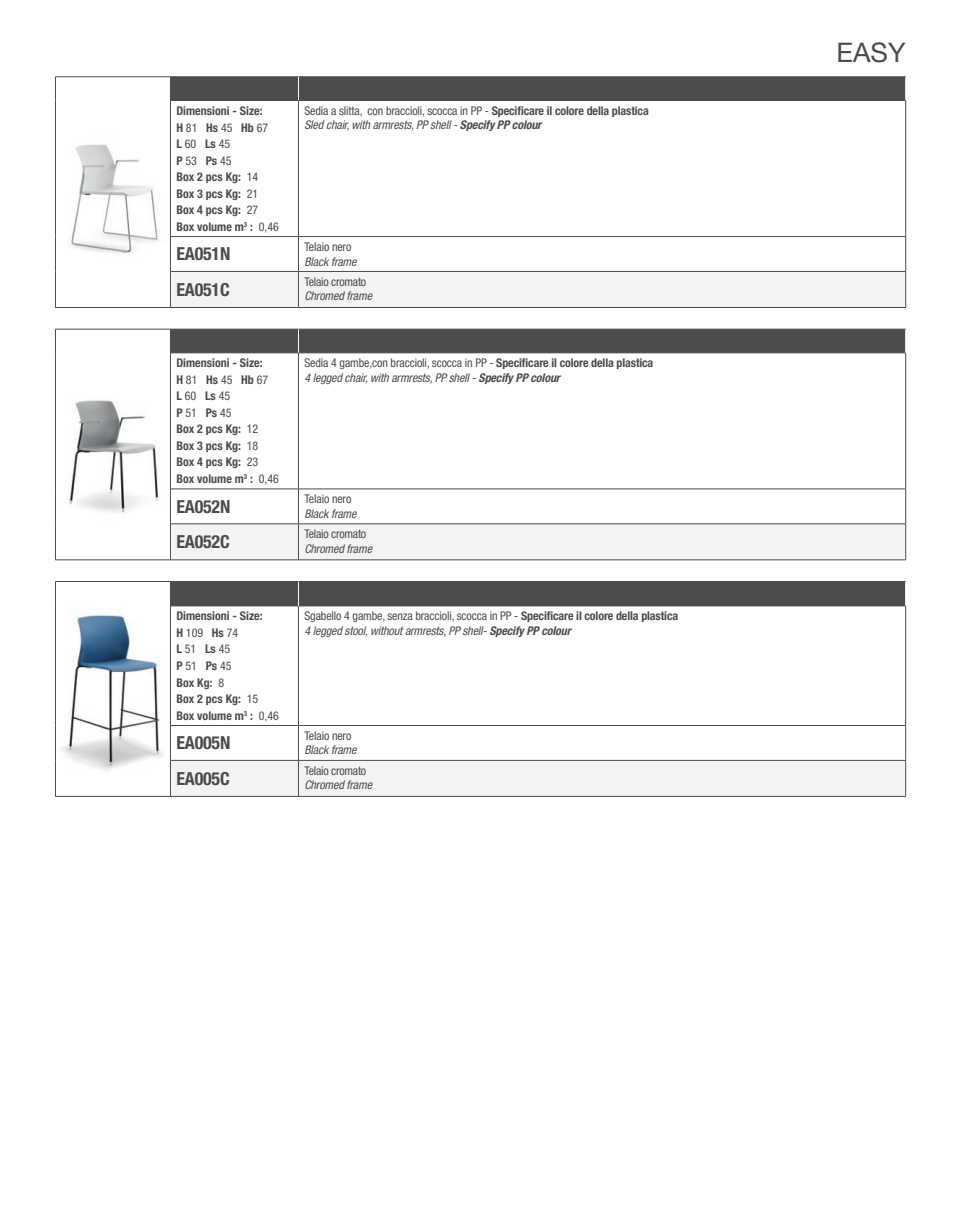
<style>
.page{position:relative;width:961px;height:1217px;background:#fff}
.page>*{position:absolute;margin:0;border:0;box-sizing:border-box;transform-origin:0 0}
.t1{font:27px "Helvetica Neue LT Std";color:#4b4c4d}
.t2{font:700 condensed 18px "Helvetica Neue LT Std";letter-spacing:-.01em;color:#4b4c4d}
.t3{font:condensed 12px/14.4px "Helvetica Neue LT Std";letter-spacing:-.01em;color:#4b4c4d}
.t4{font:700 condensed 12px/16.5px "Helvetica Neue LT Std";color:#4b4c4d}
.t5{font:italic condensed 12px "Helvetica Neue LT Std";letter-spacing:-.01em;color:#4b4c4d}
.s1{font-weight:400}
.s2{font-weight:700}
.s3{font-style:italic}
.s4{font-weight:700;font-style:italic}
</style>
<div class="page">
<svg style="left:56px;top:77px;width:849px;height:194px"></svg>
<div style="left:171px;top:272px;width:734px;height:35px;background:#f2f3f4"></div>
<hr style="left:170px;top:100px;width:128px;height:1px;background:#4b4c4d">
<hr style="left:298px;top:100px;width:608px;height:1px;background:#4b4c4d">
<hr style="left:170px;top:236px;width:128px;height:1px;background:#4b4c4d">
<hr style="left:298px;top:236px;width:608px;height:1px;background:#4b4c4d">
<hr style="left:170px;top:271px;width:128px;height:1px;background:#4b4c4d">
<hr style="left:298px;top:271px;width:608px;height:1px;background:#4b4c4d">
<hr style="left:55px;top:76px;width:115px;height:1px;background:#4b4c4d">
<svg style="left:55px;top:77px;width:1px;height:23px"></svg>
<hr style="left:55px;top:100px;width:1px;height:136px;background:#4b4c4d">
<hr style="left:55px;top:236px;width:1px;height:35px;background:#4b4c4d">
<hr style="left:55px;top:271px;width:1px;height:36px;background:#4b4c4d">
<hr style="left:55px;top:307px;width:115px;height:1px;background:#4b4c4d">
<hr style="left:170px;top:76px;width:128px;height:1px;background:#4b4c4d">
<hr style="left:170px;top:101px;width:1px;height:135px;background:#4b4c4d">
<hr style="left:170px;top:237px;width:1px;height:34px;background:#4b4c4d">
<hr style="left:170px;top:271px;width:1px;height:36px;background:#4b4c4d">
<hr style="left:170px;top:307px;width:128px;height:1px;background:#4b4c4d">
<hr style="left:298px;top:76px;width:608px;height:1px;background:#4b4c4d">
<hr style="left:298px;top:101px;width:1px;height:135px;background:#4b4c4d">
<hr style="left:905px;top:101px;width:1px;height:135px;background:#4b4c4d">
<hr style="left:298px;top:237px;width:1px;height:34px;background:#4b4c4d">
<hr style="left:905px;top:237px;width:1px;height:34px;background:#4b4c4d">
<hr style="left:298px;top:271px;width:1px;height:36px;background:#4b4c4d">
<hr style="left:905px;top:271px;width:1px;height:36px;background:#4b4c4d">
<hr style="left:298px;top:307px;width:608px;height:1px;background:#4b4c4d">
<div style="left:170px;top:77px;width:736px;height:23px;background:#4b4c4d"></div>
<svg style="left:171px;top:353px;width:734px;height:137px"></svg>
<div style="left:171px;top:524px;width:734px;height:35px;background:#f2f3f4"></div>
<hr style="left:170px;top:488px;width:128px;height:1px;background:#4b4c4d">
<hr style="left:298px;top:488px;width:608px;height:1px;background:#4b4c4d">
<hr style="left:170px;top:523px;width:128px;height:1px;background:#4b4c4d">
<hr style="left:298px;top:523px;width:608px;height:1px;background:#4b4c4d">
<hr style="left:55px;top:329px;width:115px;height:1px;background:#4b4c4d">
<svg style="left:55px;top:329px;width:1px;height:24px"></svg>
<hr style="left:55px;top:353px;width:1px;height:136px;background:#4b4c4d">
<hr style="left:55px;top:489px;width:1px;height:34px;background:#4b4c4d">
<hr style="left:55px;top:523px;width:1px;height:36px;background:#4b4c4d">
<hr style="left:55px;top:559px;width:115px;height:1px;background:#4b4c4d">
<hr style="left:170px;top:353px;width:1px;height:135px;background:#4b4c4d">
<hr style="left:170px;top:489px;width:1px;height:34px;background:#4b4c4d">
<hr style="left:170px;top:524px;width:1px;height:35px;background:#4b4c4d">
<hr style="left:170px;top:559px;width:128px;height:1px;background:#4b4c4d">
<hr style="left:298px;top:353px;width:1px;height:135px;background:#4b4c4d">
<hr style="left:905px;top:353px;width:1px;height:135px;background:#4b4c4d">
<hr style="left:298px;top:489px;width:1px;height:34px;background:#4b4c4d">
<hr style="left:905px;top:489px;width:1px;height:34px;background:#4b4c4d">
<hr style="left:298px;top:524px;width:1px;height:35px;background:#4b4c4d">
<hr style="left:905px;top:524px;width:1px;height:35px;background:#4b4c4d">
<hr style="left:298px;top:559px;width:608px;height:1px;background:#4b4c4d">
<div style="left:170px;top:329px;width:736px;height:24px;background:#4b4c4d"></div>
<svg style="left:56px;top:606px;width:849px;height:190px"></svg>
<div style="left:171px;top:761px;width:734px;height:35px;background:#f2f3f4"></div>
<hr style="left:170px;top:605px;width:128px;height:1px;background:#4b4c4d">
<hr style="left:298px;top:605px;width:608px;height:1px;background:#4b4c4d">
<hr style="left:170px;top:725px;width:128px;height:1px;background:#4b4c4d">
<hr style="left:298px;top:725px;width:608px;height:1px;background:#4b4c4d">
<hr style="left:170px;top:760px;width:128px;height:1px;background:#4b4c4d">
<hr style="left:298px;top:760px;width:608px;height:1px;background:#4b4c4d">
<hr style="left:55px;top:581px;width:115px;height:1px;background:#4b4c4d">
<svg style="left:55px;top:581px;width:1px;height:24px"></svg>
<hr style="left:55px;top:605px;width:1px;height:120px;background:#4b4c4d">
<hr style="left:55px;top:725px;width:1px;height:35px;background:#4b4c4d">
<hr style="left:55px;top:760px;width:1px;height:36px;background:#4b4c4d">
<hr style="left:55px;top:796px;width:115px;height:1px;background:#4b4c4d">
<hr style="left:170px;top:606px;width:1px;height:119px;background:#4b4c4d">
<hr style="left:170px;top:725px;width:1px;height:35px;background:#4b4c4d">
<hr style="left:170px;top:760px;width:1px;height:36px;background:#4b4c4d">
<hr style="left:170px;top:796px;width:128px;height:1px;background:#4b4c4d">
<hr style="left:298px;top:606px;width:1px;height:119px;background:#4b4c4d">
<hr style="left:905px;top:606px;width:1px;height:119px;background:#4b4c4d">
<hr style="left:298px;top:725px;width:1px;height:35px;background:#4b4c4d">
<hr style="left:905px;top:725px;width:1px;height:35px;background:#4b4c4d">
<hr style="left:298px;top:760px;width:1px;height:36px;background:#4b4c4d">
<hr style="left:905px;top:760px;width:1px;height:36px;background:#4b4c4d">
<hr style="left:298px;top:796px;width:608px;height:1px;background:#4b4c4d">
<div style="left:170px;top:581px;width:736px;height:24px;background:#4b4c4d"></div>
<img style="left:58px;top:102px;width:108px;height:165px">
<img style="left:69px;top:400px;width:91px;height:113px">
<img style="left:58px;top:606px;width:108px;height:178px">
<p class="t4" style="left:176px;top:102px;width:104px">Dimensioni - Size:<br>H <span class="s1">81</span> Hs <span class="s1">45</span> Hb <span class="s1">67<br></span>L <span class="s1">60</span> Ls <span class="s1">45<br></span>P <span class="s1">53</span> Ps <span class="s1">45<br></span>Box 2 pcs Kg: <span class="s1">14<br></span>Box 3 pcs Kg: <span class="s1">21<br></span>Box 4 pcs Kg: <span class="s1">27<br></span>Box volume m<sup>3</sup> : <span class="s1">0,46</span></p>
<p class="t3" style="left:304px;top:103px;width:346px">Sedia a slitta, con braccioli, scocca in PP - <span class="s2">Specificare il colore della plastica<br></span><span class="s3">Sled chair, with armrests, PP shell -</span> <span class="s4">Specify PP colour</span></p>
<h2 class="t2" style="left:176px;top:243px;width:56px">EA051N</h2>
<p class="t3" style="left:304px;top:239px;width:48px">Telaio nero</p>
<p class="t5" style="left:304px;top:254px;width:54px">Black frame</p>
<h2 class="t2" style="left:176px;top:278px;width:55px">EA051C</h2>
<p class="t3" style="left:304px;top:274px;width:63px">Telaio cromato</p>
<p class="t5" style="left:304px;top:289px;width:69px">Chromed frame</p>
<p class="t4" style="left:176px;top:354px;width:104px">Dimensioni - Size:<br>H <span class="s1">81</span> Hs <span class="s1">45</span> Hb <span class="s1">67<br></span>L <span class="s1">60</span> Ls <span class="s1">45<br></span>P <span class="s1">51</span> Ps <span class="s1">45<br></span>Box 2 pcs Kg: <span class="s1">12<br></span>Box 3 pcs Kg: <span class="s1">18<br></span>Box 4 pcs Kg: <span class="s1">23<br></span>Box volume m<sup>3</sup> : <span class="s1">0,46</span></p>
<p class="t3" style="left:304px;top:356px;width:350px">Sedia 4 gambe,con braccioli, scocca in PP - <span class="s2">Specificare il colore della plastica<br></span><span class="s3">4 legged chair, with armrests, PP shell -</span> <span class="s4">Specify PP colour</span></p>
<h2 class="t2" style="left:176px;top:495px;width:56px">EA052N</h2>
<p class="t3" style="left:304px;top:492px;width:48px">Telaio nero</p>
<p class="t5" style="left:304px;top:506px;width:54px">Black frame</p>
<h2 class="t2" style="left:176px;top:531px;width:55px">EA052C</h2>
<p class="t3" style="left:304px;top:526px;width:63px">Telaio cromato</p>
<p class="t5" style="left:304px;top:541px;width:69px">Chromed frame</p>
<p class="t4" style="left:176px;top:607px;width:104px">Dimensioni - Size:<br>H <span class="s1">109</span> Hs <span class="s1">74<br></span>L <span class="s1">51</span> Ls <span class="s1">45<br></span>P <span class="s1">51</span> Ps <span class="s1">45<br></span>Box Kg: <span class="s1">8<br></span>Box 2 pcs Kg: <span class="s1">15<br></span>Box volume m<sup>3</sup> : <span class="s1">0,46</span></p>
<p class="t3" style="left:304px;top:608px;width:375px">Sgabello 4 gambe, senza braccioli, scocca in PP - <span class="s2">Specificare il colore della plastica<br></span><span class="s3">4 legged stool, without armrests, PP shell-</span> <span class="s4">Specify PP colour</span></p>
<h2 class="t2" style="left:176px;top:731px;width:56px">EA005N</h2>
<p class="t3" style="left:304px;top:728px;width:48px">Telaio nero</p>
<p class="t5" style="left:304px;top:743px;width:54px">Black frame</p>
<h2 class="t2" style="left:176px;top:767px;width:55px">EA005C</h2>
<p class="t3" style="left:304px;top:763px;width:63px">Telaio cromato</p>
<p class="t5" style="left:304px;top:778px;width:69px">Chromed frame</p>
<h1 class="t1" style="left:837px;top:36px;width:70px">EASY</h1>
</div>
